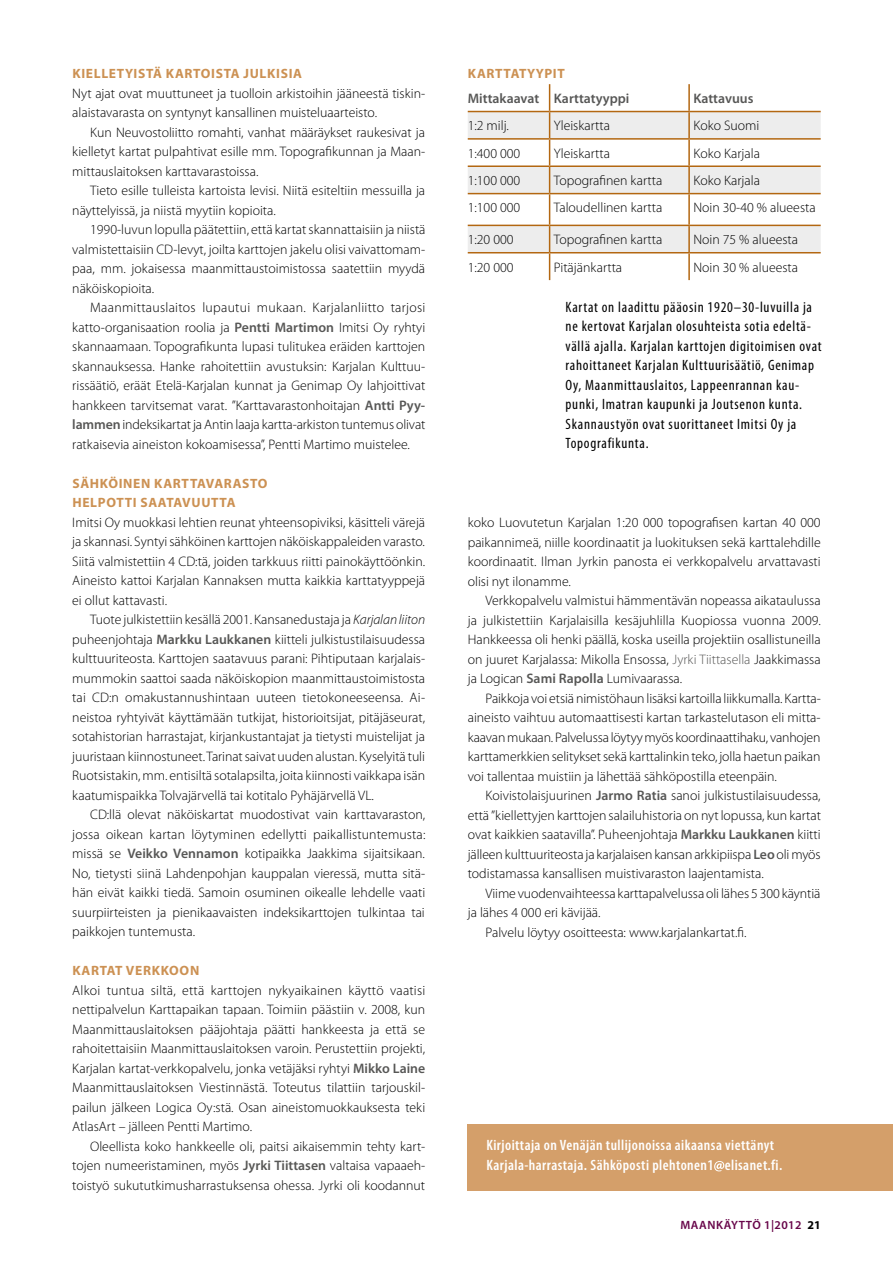
<style>
.page{position:relative;width:893px;height:1263px;background:#fff}
.page>*{position:absolute;margin:0;border:0;box-sizing:border-box;transform-origin:0 0}
.t1{font:condensed 15px/19.5px "Myriad Pro";letter-spacing:.05em;color:#000}
.t2{font:600 condensed 15px/19.5px "Myriad Pro";letter-spacing:.03em;color:#fff}
.t3{font:300 13.8px/19.5px "Myriad Pro";color:#000;text-align:justify}
.t4{font:600 13.8px "Myriad Pro";color:#575756}
.t5{font:700 13.5px/19.5px "Myriad Pro";letter-spacing:.05em;color:#cc9153}
.t6{font:600 12px "Myriad Pro";letter-spacing:.045em;color:#670549}
.s1{font-weight:600;color:#575756}
.s2{font-style:italic}
.s3{color:#575756}
.s4{font-weight:700;color:#000}
</style>
<div class="page">
<div style="left:468px;top:1124px;width:425px;height:67px;background:#d49f6a"></div>
<svg style="left:468px;top:112px;width:353px;height:140px;fill:#ededed"></svg>
<hr style="left:688px;top:84px;width:2px;height:27px;background:#b36711">
<hr style="left:468px;top:111px;width:82px;height:1px;background:#b36711">
<hr style="left:550px;top:111px;width:139px;height:1px;background:#b36711">
<hr style="left:689px;top:111px;width:132px;height:1px;background:#b36711">
<hr style="left:688px;top:112px;width:2px;height:26px;background:#b36711">
<hr style="left:468px;top:138px;width:82px;height:2px;background:#b36711">
<hr style="left:550px;top:138px;width:139px;height:2px;background:#b36711">
<hr style="left:689px;top:138px;width:132px;height:2px;background:#b36711">
<hr style="left:688px;top:140px;width:2px;height:25px;background:#b36711">
<hr style="left:468px;top:165px;width:82px;height:2px;background:#b36711">
<hr style="left:550px;top:165px;width:139px;height:2px;background:#b36711">
<svg style="left:549px;top:84px;width:1px;height:109px"></svg>
<hr style="left:689px;top:165px;width:132px;height:2px;background:#b36711">
<hr style="left:688px;top:167px;width:2px;height:26px;background:#b36711">
<hr style="left:468px;top:193px;width:82px;height:1px;background:#b36711">
<hr style="left:550px;top:193px;width:139px;height:1px;background:#b36711">
<hr style="left:549px;top:194px;width:1px;height:31px;background:#b36711">
<hr style="left:689px;top:193px;width:132px;height:1px;background:#b36711">
<hr style="left:688px;top:194px;width:2px;height:31px;background:#b36711">
<hr style="left:468px;top:225px;width:82px;height:1px;background:#b36711">
<hr style="left:550px;top:225px;width:139px;height:1px;background:#b36711">
<hr style="left:689px;top:225px;width:132px;height:1px;background:#b36711">
<hr style="left:688px;top:226px;width:2px;height:26px;background:#b36711">
<hr style="left:468px;top:252px;width:82px;height:1px;background:#b36711">
<hr style="left:550px;top:252px;width:139px;height:1px;background:#b36711">
<svg style="left:549px;top:226px;width:1px;height:54px"></svg>
<hr style="left:689px;top:252px;width:132px;height:1px;background:#b36711">
<hr style="left:688px;top:253px;width:2px;height:27px;background:#b36711">
<svg style="left:714px;top:1161px;width:10px;height:10px"></svg>
<p class="t5" style="left:72px;top:63px;width:231px">KIELLETYISTÄ KARTOISTA JULKISIA</p>
<p class="t3" style="left:72px;top:84px;width:354px">Nyt ajat ovat muuttuneet ja tuolloin arkistoihin jääneestä tiskin&shy;alaistavarasta on syntynyt kansallinen muisteluaarteisto.</p>
<p class="t3" style="left:72px;top:123px;width:354px;text-indent:18px">Kun Neuvostoliitto romahti, vanhat määräykset raukesivat ja kielletyt kartat pulpahtivat esille mm. Topografikunnan ja Maan&shy;mittauslaitoksen karttavarastoissa.</p>
<p class="t3" style="left:72px;top:181px;width:354px;text-indent:18px">Tieto esille tulleista kartoista levisi. Niitä esiteltiin messuilla ja näyttelyissä, ja niistä myytiin kopioita.</p>
<p class="t3" style="left:72px;top:220px;width:355px;text-indent:18px">1990-luvun lopulla päätettiin, että kartat skannattaisiin ja niistä valmistettaisiin CD-levyt, joilta karttojen jakelu olisi vaivattomam&shy;paa, mm. jokaisessa maanmittaustoimistossa saatettiin myydä näköiskopioita.</p>
<p class="t3" style="left:72px;top:298px;width:355px;text-indent:18px">Maanmittauslaitos lupautui mukaan. Karjalanliitto tarjosi katto-organisaation roolia ja <span class="s1">Pentti Martimon</span> Imitsi Oy ryhtyi skannaamaan. Topografikunta lupasi tulitukea eräiden karttojen skannauksessa. Hanke rahoitettiin avustuksin: Karjalan Kulttuu&shy;rissäätiö, eräät Etelä-Karjalan kunnat ja Genimap Oy lahjoittivat hankkeen tarvitsemat varat. ”Karttavarastonhoitajan <span class="s1">Antti Pyy&shy;lammen</span> indeksikartat ja Antin laaja kartta-arkiston tuntemus olivat ratkaisevia aineiston kokoamisessa”, Pentti Martimo muistelee.</p>
<p class="t5" style="left:72px;top:473px;width:197px">SÄHKÖINEN KARTTAVARASTO<br>HELPOTTI SAATAVUUTTA</p>
<p class="t3" style="left:72px;top:513px;width:354px">Imitsi Oy muokkasi lehtien reunat yhteensopiviksi, käsitteli värejä ja skannasi. Syntyi sähköinen karttojen näköiskappaleiden varasto.<br>Siitä valmistettiin 4 CD:tä, joiden tarkkuus riitti painokäyttöönkin.<br>Aineisto kattoi Karjalan Kannaksen mutta kaikkia karttatyyppejä ei ollut kattavasti.</p>
<p class="t3" style="left:72px;top:610px;width:354px;text-indent:18px">Tuote julkistettiin kesällä 2001. Kansanedustaja ja <span class="s2">Karjalan liiton </span>puheenjohtaja <span class="s1">Markku Laukkanen</span> kiitteli julkistustilaisuudessa kulttuuriteosta. Karttojen saatavuus parani: Pihtiputaan karjalais&shy;mummokin saattoi saada näköiskopion maanmittaustoimistosta tai CD:n omakustannushintaan uuteen tietokoneeseensa. Ai&shy;neistoa ryhtyivät käyttämään tutkijat, historioitsijat, pitäjäseurat, sotahistorian harrastajat, kirjankustantajat ja tietysti muistelijat ja juuristaan kiinnostuneet. Tarinat saivat uuden alustan. Kyselyitä tuli Ruotsistakin, mm. entisiltä sotalapsilta, joita kiinnosti vaikkapa isän kaatumispaikka Tolvajärvellä tai kotitalo Pyhäjärvellä VL.</p>
<p class="t3" style="left:72px;top:805px;width:355px;text-indent:18px">CD:llä olevat näköiskartat muodostivat vain karttavaraston, jossa oikean kartan löytyminen edellytti paikallistuntemusta: missä se <span class="s1">Veikko Vennamon</span> kotipaikka Jaakkima sijaitsikaan.<br>No, tietysti siinä Lahdenpohjan kauppalan vieressä, mutta sitä&shy;hän eivät kaikki tiedä. Samoin osuminen oikealle lehdelle vaati suurpiirteisten ja pienikaavaisten indeksikarttojen tulkintaa tai paikkojen tuntemusta.</p>
<p class="t5" style="left:72px;top:960px;width:128px">KARTAT VERKKOON</p>
<p class="t3" style="left:72px;top:981px;width:354px">Alkoi tuntua siltä, että karttojen nykyaikainen käyttö vaatisi nettipalvelun Karttapaikan tapaan. Toimiin päästiin v. 2008, kun Maanmittauslaitoksen pääjohtaja päätti hankkeesta ja että se rahoitettaisiin Maanmittauslaitoksen varoin. Perustettiin projekti, Karjalan kartat-verkkopalvelu, jonka vetäjäksi ryhtyi <span class="s1">Mikko Laine </span>Maanmittauslaitoksen Viestinnästä. Toteutus tilattiin tarjouskil&shy;pailun jälkeen Logica Oy:stä. Osan aineistomuokkauksesta teki AtlasArt – jälleen Pentti Martimo.</p>
<p class="t3" style="left:72px;top:1137px;width:354px;text-indent:18px">Oleellista koko hankkeelle oli, paitsi aikaisemmin tehty kart&shy;tojen numeeristaminen, myös <span class="s1">Jyrki Tiittasen</span> valtaisa vapaaeh&shy;toistyö sukututkimusharrastuksensa ohessa. Jyrki oli koodannut</p>
<p class="t2" style="left:486px;top:1136px;width:297px">Kirjoittaja on Venäjän tullijonoissa aikaansa viettänyt<br>Karjala-harrastaja. Sähköposti plehtonen1 elisanet.fi.</p>
<p class="t5" style="left:468px;top:63px;width:19px">KARTTATYYPIT</p>
<p class="t4" style="left:468px;top:90px;width:163px">Mittakaavat Karttatyyppi</p>
<p class="t4" style="left:693px;top:90px;width:62px">Kattavuus</p>
<p class="t3" style="left:468px;top:116px;width:43px">1:2 milj.</p>
<p class="t3" style="left:554px;top:116px;width:58px">Yleiskartta</p>
<p class="t3" style="left:693px;top:116px;width:67px">Koko Suomi</p>
<p class="t3" style="left:468px;top:144px;width:54px">1:400 000</p>
<p class="t3" style="left:554px;top:144px;width:58px">Yleiskartta</p>
<p class="t3" style="left:693px;top:144px;width:68px">Koko Karjala</p>
<p class="t3" style="left:468px;top:171px;width:54px">1:100 000</p>
<p class="t3" style="left:554px;top:171px;width:110px">Topografinen kartta</p>
<p class="t3" style="left:693px;top:171px;width:68px">Koko Karjala</p>
<p class="t3" style="left:468px;top:198px;width:54px">1:100 000</p>
<p class="t3" style="left:554px;top:198px;width:110px">Taloudellinen kartta</p>
<p class="t3" style="left:693px;top:198px;width:124px">Noin 30-40 % alueesta</p>
<p class="t3" style="left:468px;top:230px;width:47px">1:20 000</p>
<p class="t3" style="left:554px;top:230px;width:110px">Topografinen kartta</p>
<p class="t3" style="left:693px;top:230px;width:106px">Noin 75 % alueesta</p>
<p class="t3" style="left:468px;top:257px;width:47px">1:20 000</p>
<p class="t3" style="left:554px;top:257px;width:70px">Pitäjänkartta</p>
<p class="t3" style="left:693px;top:257px;width:106px">Noin 30 % alueesta</p>
<p class="t1" style="left:566px;top:297px;width:258px">Kartat on laadittu pääosin 1920–30-luvuilla ja ne kertovat Karjalan olosuhteista sotia edeltä&shy;vällä ajalla. Karjalan karttojen digitoimisen ovat rahoittaneet Karjalan Kulttuurisäätiö, Genimap Oy, Maanmittauslaitos, Lappeenrannan kau&shy;punki, Imatran kaupunki ja Joutsenon kunta.<br>Skannaustyön ovat suorittaneet Imitsi Oy ja Topografikunta.</p>
<p class="t3" style="left:468px;top:513px;width:354px">koko Luovutetun Karjalan 1:20 000 topografisen kartan 40 000 paikannimeä, niille koordinaatit ja luokituksen sekä karttalehdille koordinaatit. Ilman Jyrkin panosta ei verkkopalvelu arvattavasti olisi nyt ilonamme.</p>
<p class="t3" style="left:468px;top:591px;width:355px;text-indent:18px">Verkkopalvelu valmistui hämmentävän nopeassa aikataulussa ja julkistettiin Karjalaisilla kesäjuhlilla Kuopiossa vuonna 2009.<br>Hankkeessa oli henki päällä, koska useilla projektiin osallistuneilla on juuret Karjalassa: Mikolla Ensossa, <span class="s3">Jyrki Tiittasella</span> Jaakkimassa ja Logican <span class="s1">Sami Rapolla</span> Lumivaarassa.</p>
<p class="t3" style="left:468px;top:689px;width:355px;text-indent:18px">Paikkoja voi etsiä nimistöhaun lisäksi kartoilla liikkumalla. Kartta&shy;aineisto vaihtuu automaattisesti kartan tarkastelutason eli mitta&shy;kaavan mukaan. Palvelussa löytyy myös koordinaattihaku, vanhojen karttamerkkien selitykset sekä karttalinkin teko, jolla haetun paikan voi tallentaa muistiin ja lähettää sähköpostilla eteenpäin.</p>
<p class="t3" style="left:468px;top:786px;width:355px;text-indent:18px">Koivistolaisjuurinen <span class="s1">Jarmo Ratia</span> sanoi julkistustilaisuudessa, että ”kiellettyjen karttojen salailuhistoria on nyt lopussa, kun kartat ovat kaikkien saatavilla”. Puheenjohtaja <span class="s1">Markku Laukkanen</span> kiitti jälleen kulttuuriteosta ja karjalaisen kansan arkkipiispa <span class="s1">Leo</span> oli myös todistamassa kansallisen muistivaraston laajentamista.</p>
<p class="t3" style="left:486px;top:884px;width:336px">Viime vuodenvaihteessa karttapalvelussa oli lähes 5 300 käyntiä</p>
<p class="t3" style="left:468px;top:903px;width:134px">ja lähes 4 000 eri kävijää.</p>
<p class="t3" style="left:486px;top:923px;width:262px">Palvelu löytyy osoitteesta: www.karjalankartat.fi.</p>
<p class="t6" style="left:680px;top:1218px;width:142px">Maankäyttö 1|2012 <span class="s4">21</span></p>
</div>
